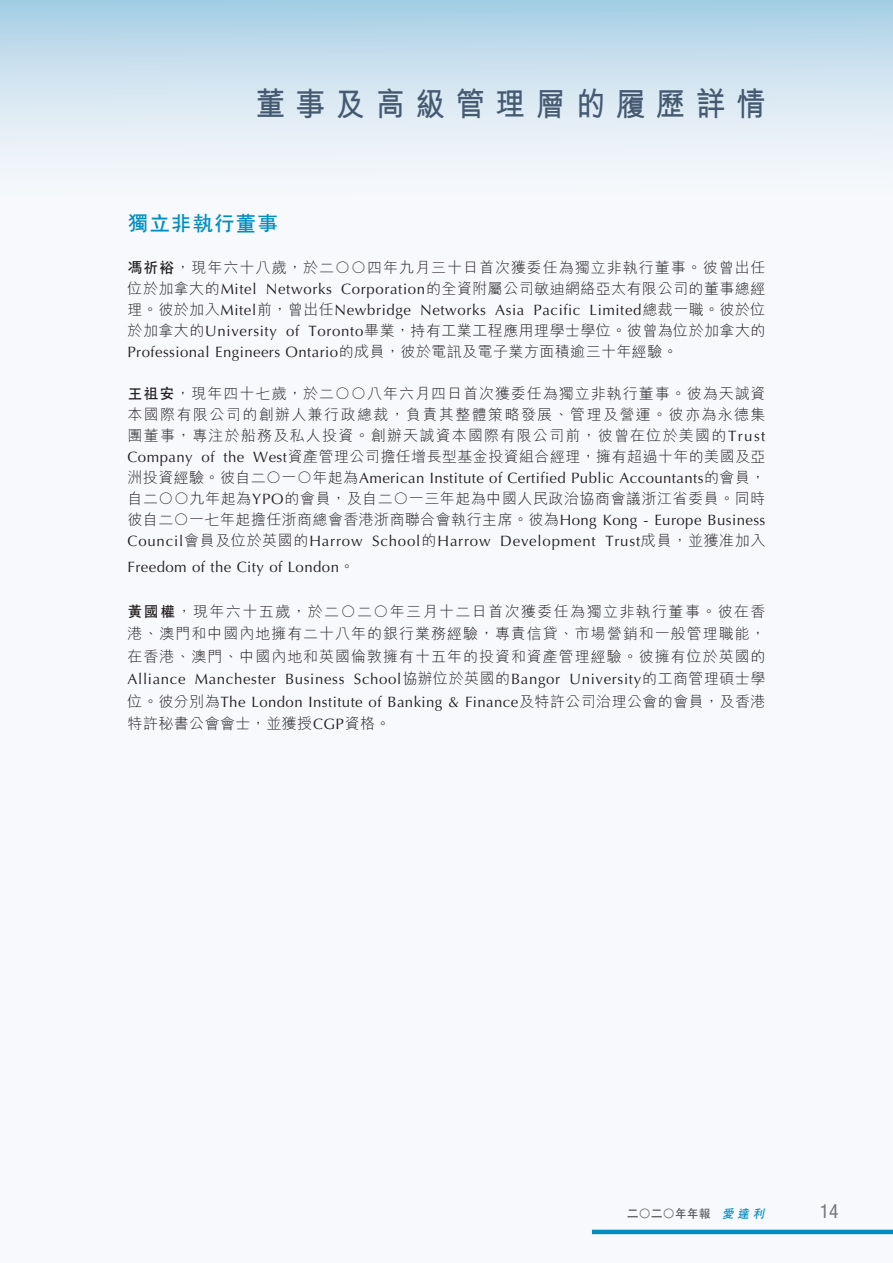
<style>
.page{position:relative;width:893px;height:1263px;background:#f7f9fc}
.page>*{position:absolute;margin:0;border:0;box-sizing:border-box;transform-origin:0 0}
.t1{font:700 33px "M Hei HK";letter-spacing:.345em;color:#455971;scale:.9 1}
.t2{font:700 21px "C Hei 2 HK";letter-spacing:.03em;color:#008ec1}
.t3{font:condensed 19.5px "Helvetica Neue LT Std";color:#76787b}
.t4{font:300 15px/21px "M Hei HK";letter-spacing:.065em;color:#231f20;text-align:right}
.t5{font:15px/21px "Optima LT Std";letter-spacing:.03em;color:#231f20}
.t6{font:300 15px/21px "M Hei HK";letter-spacing:.035em;color:#231f20;text-align:right}
.t7{font:300 15px "M Hei HK";letter-spacing:.03em;color:#231f20}
.t8{font:15px "Optima LT Std";letter-spacing:.055em;color:#231f20}
.t9{font:700 12px "C Hei 2 HK";color:#57585a}
.t10{font:italic 700 12px "C Hei 2 HK";color:#008ec1}
.s1{font-family:"C Hei 2 HK";font-weight:700}
.s2{font-family:"Optima LT Std";font-weight:400}
.s3{font-family:"M Hei HK";font-weight:300}
</style>
<div class="page">
<div style="left:0;top:0;width:893px;height:212px;background:linear-gradient(to bottom,#add1e6,#fffeff)"></div>
<hr style="left:592px;top:1230px;width:301px;height:4px;background:#008ec1">
<h1 class="t1" style="left:255px;top:80px;width:568px">董事及高級管理層的履歷詳情</h1>
<h2 class="t2" style="left:128px;top:208px;width:152px">獨立非執行董事</h2>
<p class="t4" style="left:128px;top:257px;width:640px"><span class="s1">馮祈裕</span>，現年六十八歲，於二○○四年九月三十日首次獲委任為獨立非執行董事。彼曾出任<br><span class="s2">Corporation</span>的全資附屬公司敏迪網絡亞太有限公司的董事總經</p>
<p class="t4" style="left:128px;top:278px;width:131px">位於加拿大的<span class="s2">Mitel</span></p>
<p class="t5" style="left:266px;top:279px;width:68px">Networks</p>
<p class="t5" style="left:128px;top:300px;width:285px"><span class="s3">理。彼於加入</span>Mitel<span class="s3">前，曾出任</span>Newbridge</p>
<p class="t7" style="left:309px;top:323px;width:458px"><span class="s2">Toronto</span>畢業，持有工業工程應用理學士學位。彼曾為位於加拿大的</p>
<p class="t4" style="left:590px;top:299px;width:177px"><span class="s2">Limited</span>總裁一職。彼於位</p>
<p class="t5" style="left:534px;top:300px;width:48px">Pacific</p>
<p class="t5" style="left:420px;top:300px;width:67px">Networks</p>
<p class="t5" style="left:495px;top:300px;width:31px">Asia</p>
<p class="t5" style="left:128px;top:321px;width:552px"><span class="s3">於加拿大的</span>University<br>Professional Engineers Ontario<span class="s3">的成員，彼於電訊及電子業方面積逾三十年經驗。</span></p>
<p class="t4" style="left:128px;top:383px;width:640px"><span class="s1">王祖安</span>，現年四十七歲，於二○○八年六月四日首次獲委任為獨立非執行董事。彼為天誠資本國際有限公司的創辦人兼行政總裁，負責其整體策略發展、管理及營運。彼亦為永德集團董事，專注於船務及私人投資。創辦天誠資本國際有限公司前，彼曾在位於美國的<span class="s2">Trust West</span>資產管理公司擔任增長型基金投資組合經理，擁有超過十年的美國及亞</p>
<p class="t5" style="left:286px;top:321px;width:15px">of</p>
<p class="t5" style="left:202px;top:447px;width:14px">of</p>
<p class="t5" style="left:223px;top:447px;width:22px">the</p>
<p class="t5" style="left:128px;top:447px;width:639px">Company<br><span class="s3">洲投資經驗。彼自二○一○年起為</span>American Institute of Certified Public Accountants<span class="s3">的會員，</span></p>
<p class="t6" style="left:128px;top:488px;width:639px">自二○○九年起為<span class="s2">YPO</span>的會員，及自二○一三年起為中國人民政治協商會議浙江省委員。同時彼自二○一七年起擔任浙商總會香港浙商聯合會執行主席。彼為<span class="s2">Hong Kong - Europe Business<br>Trust</span>成員，並獲准加入</p>
<p class="t5" style="left:128px;top:529px;width:237px;line-height:25.5px">Council<span class="s3">會員及位於英國的</span>Harrow<br>Freedom of the City of London<span class="s3">。</span></p>
<p class="t4" style="left:128px;top:600px;width:640px;line-height:22.5px;text-align:justify"><span class="s1">黃國權</span>，現年六十五歲，於二○二○年三月十二日首次獲委任為獨立非執行董事。彼在香港、澳門和中國內地擁有二十八年的銀行業務經驗，專責信貸、市場營銷和一般管理職能，在香港、澳門、中國內地和英國倫敦擁有十五年的投資和資產管理經驗。彼擁有位於英國的</p>
<p class="t5" style="left:569px;top:669px;width:197px">University<span class="s3">的工商管理碩士學</span></p>
<p class="t8" style="left:372px;top:533px;width:120px">School<span class="s3">的</span>Harrow</p>
<p class="t8" style="left:500px;top:533px;width:97px">Development</p>
<p class="t5" style="left:354px;top:669px;width:208px">School<span class="s3">協辦位於英國的</span>Bangor</p>
<p class="t5" style="left:128px;top:668px;width:639px;line-height:22.5px">Alliance<br><span class="s3">位。彼分別為</span>The London Institute of Banking &amp; Finance<span class="s3">及特許公司治理公會的會員，及香港</span></p>
<p class="t7" style="left:128px;top:716px;width:265px">特許秘書公會會士，並獲授<span class="s2">CGP</span>資格。</p>
<p class="t5" style="left:195px;top:669px;width:82px">Manchester</p>
<p class="t5" style="left:285px;top:669px;width:61px">Business</p>
<p class="t9" style="left:627px;top:1205px;width:85px">二○二○年年報</p>
<p class="t10" style="left:722px;top:1205px;width:47px">愛達利</p>
<h3 class="t3" style="left:820px;top:1200px;width:20px">14</h3>
</div>
